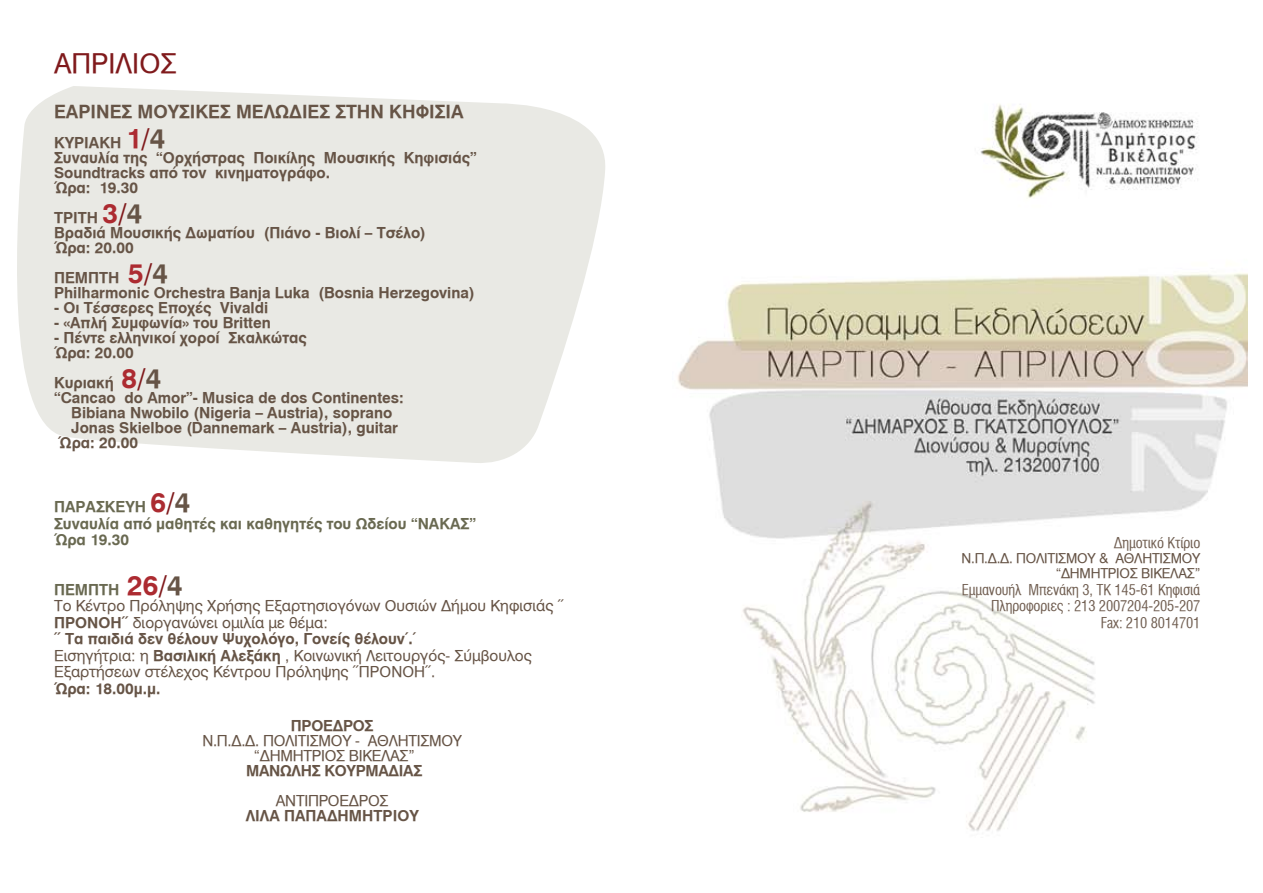
<style>
.page{position:relative;width:1263px;height:893px;background:#fff}
.page>*{position:absolute;margin:0;border:0;box-sizing:border-box;transform-origin:0 0}
.t1{font:27px "UB Helvetica";color:#801a1c}
.t2{font:18px "UB Helvetica Bold";color:#665446}
.t3{font:15px/15px "UB Helvetica Bold";color:#665446}
.t4{font:15px/16.5px "UB Helvetica";color:#665446}
.t5{font:15px/16.5px "UB Helvetica Cond";letter-spacing:-.01em;color:#715f52;text-align:right}
.t6{font:15px/16.5px "UB Helvetica Bold";color:#696951}
.t7{font:15px/15px "UB Helvetica";letter-spacing:-.02em;color:#665446;text-align:center}
.t8{font:15px "UB Helvetica Bold";letter-spacing:-.02em;color:#665446}
.t9{font:13.5px/15px "UB Helvetica";letter-spacing:-.02em;color:#665446;text-align:right}
.s1{font-size:27px;color:#ac2b31}
.s2{font-size:27px;color:#801a1c}
.s3{font-size:27px}
.s4{font-size:27px;color:#665446}
.s5{font-family:"UB Helvetica Bold"}
</style>
<div class="page">
<img style="left:677px;top:104px;width:571px;height:727px">
<svg style="left:17px;top:86px;width:588px;height:377px;background:#ebebe7"></svg>
<h1 class="t1" style="left:54px;top:48px;width:124px">ΑΠΡΙΛΙΟΣ</h1>
<p class="t2" style="left:54px;top:101px;width:411px">ΕΑΡΙΝΕΣ ΜΟΥΣΙΚΕΣ ΜΕΛΩΔΙΕΣ ΣΤΗΝ ΚΗΦΙΣΙΑ</p>
<p class="t3" style="left:54px;top:135px;width:424px">ΚΥΡΙΑΚΗ <span class="s1">1</span><span class="s2">/</span><span class="s3">4<br></span>Συναυλία της “Ορχήστρας Ποικίλης Μουσικής Κηφισιάς”<br>Soundtracks από τον κινηματογράφο.<br>Ώρα: 19.30</p>
<p class="t3" style="left:54px;top:210px;width:373px">ΤΡΙΤΗ <span class="s1">3</span><span class="s2">/</span><span class="s3">4<br></span>Βραδιά Μουσικής Δωματίου (Πιάνο - Βιολί – Τσέλο)<br>Ώρα: 20.00</p>
<p class="t3" style="left:54px;top:270px;width:422px">ΠΕΜΠΤΗ <span class="s1">5</span><span class="s2">/</span><span class="s3">4<br></span>Philharmonic Orchestra Banja Luka (Bosnia Herzegovina)</p>
<p class="t3" style="left:54px;top:300px;width:216px">- Οι Tέσσερες Εποχές Vivaldi</p>
<p class="t3" style="left:54px;top:315px;width:218px">- «Απλή Συμφωνία» του Britten</p>
<p class="t3" style="left:54px;top:330px;width:254px">- Πέντε ελληνικοί χοροί Σκαλκώτας<br>Ώρα: 20.00</p>
<p class="t3" style="left:54px;top:375px;width:109px">Κυριακή <span class="s1">8</span><span class="s2">/</span><span class="s3">4</span></p>
<p class="t3" style="left:54px;top:390px;width:351px">“Cancao do Amor”- Musica de dos Continentes:</p>
<p class="t3" style="left:71px;top:405px;width:323px">Bibiana Nwobilo (Nigeria – Austria), soprano</p>
<p class="t3" style="left:71px;top:420px;width:328px">Jonas Skielboe (Dannemark – Austria), guitar</p>
<p class="t3" style="left:58px;top:435px;width:81px">Ώρα: 20.00</p>
<p class="t6" style="left:54px;top:499px;width:424px">ΠΑΡΑΣΚΕΥΗ <span class="s1">6</span><span class="s2">/</span><span class="s4">4<br></span>Συναυλία από μαθητές και καθηγητές του Ωδείου “ΝΑΚΑΣ”<br>Ώρα 19.30</p>
<p class="t6" style="left:54px;top:581px;width:130px">ΠΕΜΠΤΗ <span class="s1">26</span><span class="s2">/</span><span class="s4">4</span></p>
<p class="t4" style="left:54px;top:598px;width:511px">Το Κέντρο Πρόληψης Χρήσης Εξαρτησιογόνων Ουσιών Δήμου Κηφισιάς ΄΄<br><span class="s5">ΠΡΟ ΝΟΗ΄΄</span> διοργανώνει ομιλία με θέμα:</p>
<p class="t3" style="left:54px;top:632px;width:364px">΄΄ Τα παιδιά δεν θέλουν Ψυχολόγο, Γονείς θέλουν΄.΄</p>
<p class="t4" style="left:54px;top:648px;width:479px">Εισηγήτρια: η <span class="s5">Βασιλική Αλεξάκη</span> , Κοινωνική Λειτουργός- Σύμβουλος<br>Εξαρτήσεων στέλεχος Κέντρου Πρόληψης ΄΄ΠΡΟΝΟΗ΄΄.</p>
<p class="t3" style="left:54px;top:681px;width:108px">Ώρα: 18.00μ.μ.</p>
<p class="t8" style="left:291px;top:717px;width:84px">Πρόεδρος</p>
<p class="t7" style="left:202px;top:734px;width:261px">Ν.Π.Δ.Δ. ΠΟΛΙΤΙΣΜΟΥ - ΑΘΛΗΤΙΣΜΟΥ “ΔΗΜΗΤΡΙΟΣ ΒΙΚΕΛΑΣ”</p>
<p class="t8" style="left:246px;top:762px;width:177px">ΜΑΝΩΛΗΣ ΚΟΥΡΜΑΔΙΑΣ</p>
<p class="t4" style="left:276px;top:793px;width:20px">Αντιπρόεδρος</p>
<p class="t3" style="left:246px;top:808px;width:175px">ΛΙΛΑ ΠΑΠΑΔΗΜΗΤΡΙΟΥ</p>
<p class="t5" style="left:1114px;top:535px;width:88px">Δημοτικό Κτίριο</p>
<p class="t9" style="left:961px;top:551px;width:240px">Ν.Π.Δ.Δ. ΠΟΛΙΤΙΣΜΟΥ &amp; ΑΘΛΗΤΙΣΜΟΥ “ΔΗΜΗΤΡΙΟΣ ΒΙΚΕΛΑΣ”</p>
<p class="t5" style="left:962px;top:582px;width:240px">Εμμανουήλ Μπενάκη 3, ΤΚ 145-61 Κηφισιά<br>Πληροφοριες : 213 2007204-205-207<br>Fax: 210 8014701</p>
</div>
